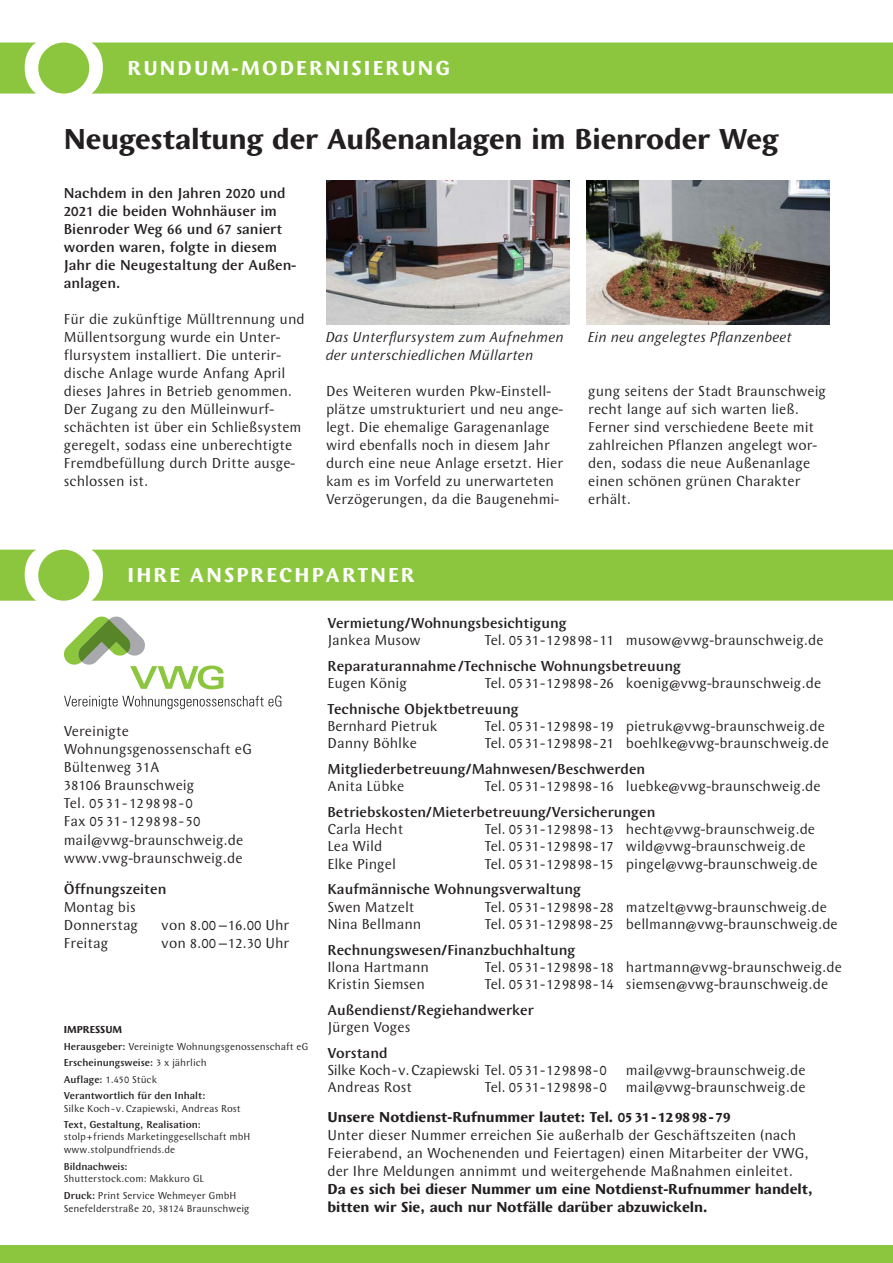
<style>
.page{position:relative;width:893px;height:1263px;background:#fff}
.page>*{position:absolute;margin:0;border:0;box-sizing:border-box;transform-origin:0 0}
.t1{font:700 30px "Wunderlich";letter-spacing:-.005em;color:#231f20}
.t2{font:700 21px "Wunderlich";letter-spacing:.1em;color:#fff}
.t3{font:15px/18px "Wunderlich";color:#231f20}
.t4{font:500 15px/18px "Wunderlich";color:#231f20}
.t5{font:700 15px/18px "Wunderlich";color:#231f20}
.t6{font:italic 15px/18px "Wunderlich";color:#231f20}
.t7{font:15px "Wunderlich";letter-spacing:-.02em;color:#231f20}
.t8{font:10.5px/12.6px "Wunderlich";color:#231f20}
.t9{font:500 10.5px/16.6px "Wunderlich";color:#231f20}
.s1{font-weight:700}
.s2{font-weight:400}
.s3{font-weight:500}
</style>
<div class="page">
<div style="left:0;top:1246px;width:893px;height:17px;background:#8bc63e"></div>
<svg style="left:64px;top:616px;width:159px;height:73px"></svg>
<svg style="left:64px;top:695px;width:217px;height:14px"></svg>
<div style="left:91px;top:550px;width:802px;height:51px;background:#8bc63e"></div>
<div style="left:38px;top:550px;width:51px;height:51px;background:#8bc63e;border-radius:50%"></div>
<svg style="left:0;top:550px;width:36px;height:51px"></svg>
<img style="left:326px;top:180px;width:243px;height:144px">
<img style="left:586px;top:180px;width:243px;height:144px">
<div style="left:91px;top:43px;width:802px;height:51px;background:#8bc63e"></div>
<div style="left:38px;top:43px;width:51px;height:51px;background:#8bc63e;border-radius:50%"></div>
<svg style="left:0;top:43px;width:36px;height:51px"></svg>
<h2 class="t2" style="left:128px;top:56px;width:324px">RUNDUM-MODERNISIERUNG</h2>
<h1 class="t1" style="left:64px;top:122px;width:716px">Neugestaltung der Außenanlagen im Bienroder Weg</h1>
<p class="t4" style="left:64px;top:184px;width:234px">Nachdem in den Jahren 2020 und<br>2021 die beiden Wohnhäuser im<br>Bienroder Weg 66 und 67 saniert worden waren, folgte in diesem<br>Jahr die Neugestaltung der Außen&shy;anlagen.</p>
<p class="t3" style="left:64px;top:310px;width:242px">Für die zukünftige Mülltrennung und Müllentsorgung wurde ein Unter&shy;flursystem installiert. Die unterir&shy;dische Anlage wurde Anfang April dieses Jahres in Betrieb genommen.<br>Der Zugang zu den Mülleinwurf&shy;schächten ist über ein Schließsystem geregelt, sodass eine unberechtigte Fremdbefüllung durch Dritte ausge&shy;schlossen ist.</p>
<p class="t6" style="left:326px;top:328px;width:240px">Das Unterflursystem zum Aufnehmen der unterschiedlichen Müllarten</p>
<p class="t6" style="left:588px;top:328px;width:206px">Ein neu angelegtes Pflanzenbeet</p>
<p class="t3" style="left:326px;top:382px;width:239px">Des Weiteren wurden Pkw-Einstell&shy;plätze umstrukturiert und neu ange&shy;legt. Die ehemalige Garagenanlage wird ebenfalls noch in diesem Jahr durch eine neue Anlage ersetzt. Hier kam es im Vorfeld zu unerwarteten Verzögerungen, da die Baugenehmi-</p>
<p class="t3" style="left:588px;top:382px;width:239px">gung seitens der Stadt Braunschweig recht lange auf sich warten ließ.<br>Ferner sind verschiedene Beete mit zahlreichen Pflanzen angelegt wor&shy;den, sodass die neue Außenanlage einen schönen grünen Charakter erhält.</p>
<h2 class="t2" style="left:128px;top:563px;width:289px">IHRE ANSPRECHPARTNER</h2>
<p class="t3" style="left:64px;top:722px;width:190px">Vereinigte<br>Wohnungsgenossenschaft eG<br>Bültenweg 31A<br>38106 Braunschweig<br>Tel. 05 31 - 12 98 98 - 0<br>Fax 05 31 - 12 98 98 - 50 mail@vwg-braunschweig.de www.vwg-braunschweig.de</p>
<p class="t4" style="left:64px;top:880px;width:104px">Öffnungszeiten</p>
<p class="t3" style="left:64px;top:898px;width:76px">Montag bis<br>Donnerstag</p>
<p class="t3" style="left:161px;top:916px;width:130px">von 8.00 –16.00 Uhr</p>
<p class="t3" style="left:64px;top:934px;width:46px">Freitag</p>
<p class="t3" style="left:161px;top:934px;width:130px">von 8.00 –12.30 Uhr</p>
<p class="t9" style="left:64px;top:1021px;width:246px"><span class="s1">IMPRESSUM<br></span>Herausgeber: <span class="s2">Vereinigte Wohnungsgenossenschaft eG<br></span>Erscheinungsweise: <span class="s2">3 x jährlich<br></span>Auflage: <span class="s2">1.450 Stück<br></span>Verantwortlich für den Inhalt:</p>
<p class="t8" style="left:64px;top:1102px;width:179px">Silke Koch-v.Czapiewski, Andreas Rost</p>
<p class="t9" style="left:64px;top:1116px;width:139px">Text, Gestaltung, Realisation:</p>
<p class="t8" style="left:64px;top:1130px;width:188px">stolp+friends Marketinggesellschaft mbH www.stolpundfriends.de</p>
<p class="t9" style="left:64px;top:1158px;width:65px">Bildnachweis:</p>
<p class="t8" style="left:64px;top:1170px;width:174px;line-height:16.8px">Shutterstock.com: Makkuro GL<br><span class="s3">Druck:</span> Print Service Wehmeyer GmbH</p>
<p class="t8" style="left:64px;top:1202px;width:187px">Senefelderstraße 20, 38124 Braunschweig</p>
<p class="t4" style="left:327px;top:614px;width:241px">Vermietung/Wohnungsbesichtigung</p>
<p class="t3" style="left:327px;top:631px;width:95px">Jankea Musow</p>
<p class="t3" style="left:485px;top:631px;width:340px">Tel. 0531-129898-11 musow@vwg-braunschweig.de</p>
<p class="t4" style="left:327px;top:657px;width:355px">Reparaturannahme /Technische Wohnungsbetreuung</p>
<p class="t3" style="left:327px;top:674px;width:81px">Eugen König</p>
<p class="t3" style="left:485px;top:674px;width:338px">Tel. 0531-129898-26 koenig@vwg-braunschweig.de</p>
<p class="t4" style="left:327px;top:700px;width:193px">Technische Objektbetreuung</p>
<p class="t3" style="left:327px;top:717px;width:112px">Bernhard Pietruk</p>
<p class="t3" style="left:485px;top:717px;width:342px">Tel. 0531-129898-19 pietruk@vwg-braunschweig.de</p>
<p class="t3" style="left:327px;top:734px;width:91px">Danny Böhlke</p>
<p class="t3" style="left:485px;top:734px;width:346px">Tel. 0531-129898-21 boehlke@vwg-braunschweig.de</p>
<p class="t4" style="left:327px;top:760px;width:319px">Mitgliederbetreuung/Mahnwesen/Beschwerden</p>
<p class="t3" style="left:327px;top:777px;width:78px">Anita Lübke</p>
<p class="t3" style="left:485px;top:777px;width:337px">Tel. 0531-129898-16 luebke@vwg-braunschweig.de</p>
<p class="t4" style="left:327px;top:803px;width:329px">Betriebskosten/Mieterbetreuung/Versicherungen</p>
<p class="t3" style="left:327px;top:820px;width:77px">Carla Hecht</p>
<p class="t3" style="left:485px;top:820px;width:332px">Tel. 0531-129898-13 hecht@vwg-braunschweig.de</p>
<p class="t3" style="left:327px;top:837px;width:56px">Lea Wild</p>
<p class="t3" style="left:485px;top:837px;width:322px">Tel. 0531-129898-17 wild@vwg-braunschweig.de</p>
<p class="t3" style="left:327px;top:855px;width:70px">Elke Pingel</p>
<p class="t3" style="left:485px;top:855px;width:334px">Tel. 0531-129898-15 pingel@vwg-braunschweig.de</p>
<p class="t4" style="left:327px;top:880px;width:255px">Kaufmännische Wohnungsverwaltung</p>
<p class="t3" style="left:327px;top:898px;width:89px">Swen Matzelt</p>
<p class="t3" style="left:485px;top:898px;width:343px">Tel. 0531-129898-28 matzelt@vwg-braunschweig.de</p>
<p class="t3" style="left:327px;top:915px;width:95px">Nina Bellmann</p>
<p class="t3" style="left:485px;top:915px;width:354px">Tel. 0531-129898-25 bellmann@vwg-braunschweig.de</p>
<p class="t4" style="left:327px;top:941px;width:249px">Rechnungswesen/Finanzbuchhaltung</p>
<p class="t3" style="left:327px;top:958px;width:103px">Ilona Hartmann</p>
<p class="t3" style="left:485px;top:958px;width:359px">Tel. 0531-129898-18 hartmann@vwg-braunschweig.de</p>
<p class="t3" style="left:327px;top:975px;width:99px">Kristin Siemsen</p>
<p class="t3" style="left:485px;top:975px;width:345px">Tel. 0531-129898-14 siemsen@vwg-braunschweig.de</p>
<p class="t4" style="left:327px;top:1001px;width:208px">Außendienst/Regiehandwerker</p>
<p class="t3" style="left:327px;top:1018px;width:84px">Jürgen Voges</p>
<p class="t4" style="left:327px;top:1044px;width:62px">Vorstand</p>
<p class="t7" style="left:327px;top:1062px;width:281px">Silke Koch-v.Czapiewski Tel. 0531-129898-0</p>
<p class="t3" style="left:626px;top:1061px;width:181px">mail@vwg-braunschweig.de</p>
<p class="t3" style="left:327px;top:1078px;width:86px">Andreas Rost</p>
<p class="t7" style="left:485px;top:1079px;width:123px">Tel. 0531-129898-0</p>
<p class="t3" style="left:626px;top:1078px;width:181px">mail@vwg-braunschweig.de</p>
<p class="t5" style="left:327px;top:1108px;width:405px">Unsere Notdienst-Rufnummer lautet: Tel. 05 31 - 129898-79</p>
<p class="t3" style="left:327px;top:1126px;width:483px">Unter dieser Nummer erreichen Sie außerhalb der Geschäftszeiten (nach<br>Feierabend, an Wochenenden und Feiertagen) einen Mitarbeiter der VWG, der Ihre Meldungen annimmt und weitergehende Maßnahmen einleitet.</p>
<p class="t5" style="left:327px;top:1180px;width:487px">Da es sich bei dieser Nummer um eine Notdienst-Rufnummer handelt, bitten wir Sie, auch nur Notfälle darüber abzuwickeln.</p>
</div>
